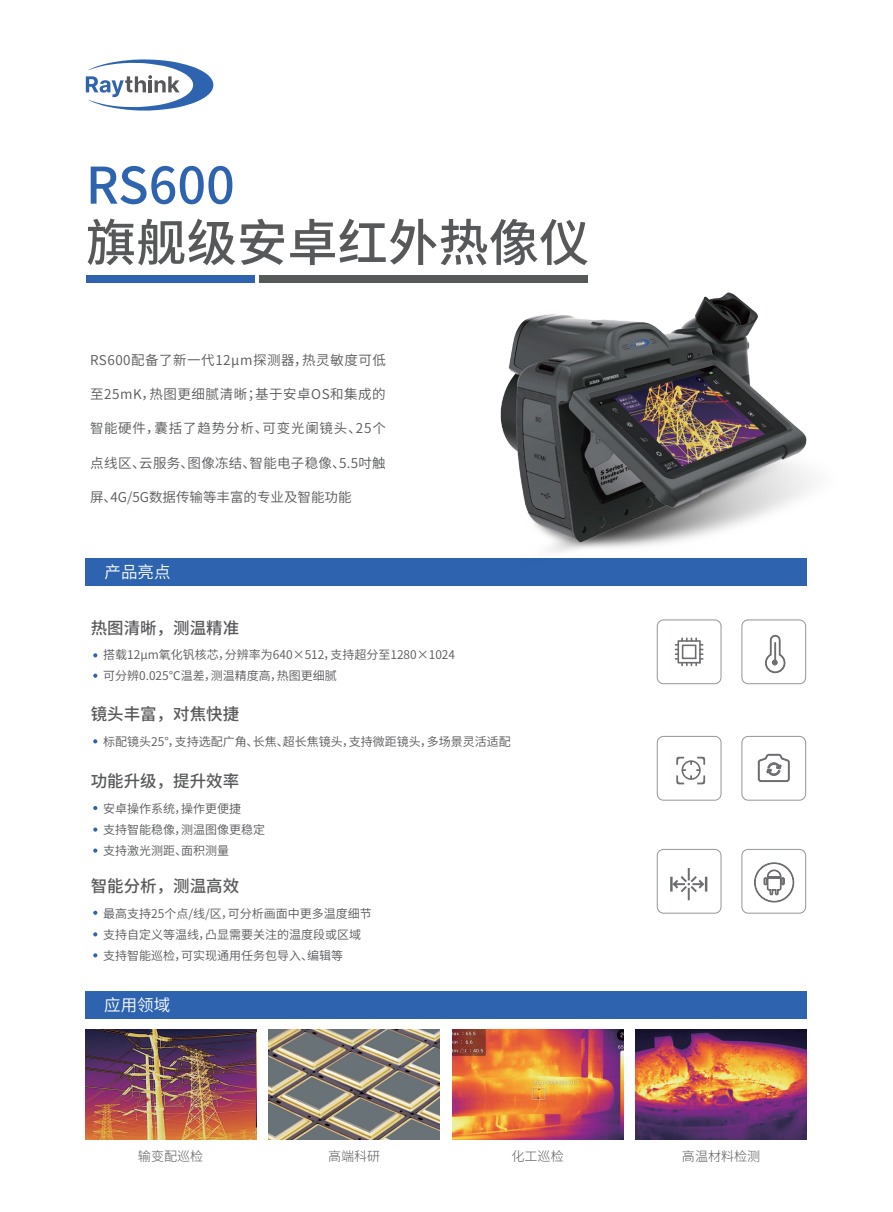
<style>
.page{position:relative;width:893px;height:1212px;background:#fff}
.page>*{position:absolute;margin:0;border:0;box-sizing:border-box;transform-origin:0 0}
.t1{font:500 50.4px "Source Han Sans CN";color:#57585a}
.t2{font:500 50.4px "Source Han Sans CN";color:#2d63af}
.t3{font:500 16.5px "Source Han Sans CN";color:#57585a}
.t4{font:16.5px "Source Han Sans CN";color:#fff}
.t5{font:13.5px "Source Han Sans CN";letter-spacing:.04em;color:#57585a}
.t6{font:13.5px "Source Han Sans CN";letter-spacing:.02em;color:#57585a}
.t7{font:13.5px "Source Han Sans CN";letter-spacing:.06em;color:#57585a}
.t8{font:13.5px "Source Han Sans CN";color:#57585a}
.t9{font:300 13.05px "Source Han Sans CN";color:#57585a}
.t10{font:12px/21px "Source Han Sans CN";color:#57585a}
</style>
<div class="page">
<img style="left:636px;top:1029px;width:171px;height:110px">
<img style="left:452px;top:1029px;width:171px;height:110px">
<img style="left:85px;top:1029px;width:171px;height:110px">
<img style="left:269px;top:1029px;width:171px;height:110px">
<div style="left:85px;top:991px;width:722px;height:28px;background:#2d63af"></div>
<div style="left:86px;top:559px;width:721px;height:27px;background:#2d63af"></div>
<svg style="left:93px;top:653px;width:4px;height:4px"></svg>
<svg style="left:93px;top:674px;width:4px;height:4px"></svg>
<svg style="left:93px;top:739px;width:4px;height:4px"></svg>
<svg style="left:93px;top:806px;width:4px;height:4px"></svg>
<svg style="left:93px;top:827px;width:4px;height:5px"></svg>
<svg style="left:93px;top:848px;width:4px;height:5px"></svg>
<svg style="left:93px;top:911px;width:4px;height:4px"></svg>
<svg style="left:93px;top:932px;width:4px;height:4px"></svg>
<svg style="left:93px;top:953px;width:4px;height:4px"></svg>
<div style="left:657px;top:620px;width:64px;height:64px;border:1px solid #939598;border-radius:6px"></div>
<div style="left:742px;top:620px;width:64px;height:64px;border:1px solid #939598;border-radius:6px"></div>
<div style="left:657px;top:736px;width:64px;height:64px;border:1px solid #939598;border-radius:6px"></div>
<div style="left:742px;top:736px;width:64px;height:64px;border:1px solid #939598;border-radius:6px"></div>
<div style="left:657px;top:849px;width:64px;height:64px;border:1px solid #939598;border-radius:6px"></div>
<div style="left:742px;top:849px;width:64px;height:64px;border:1px solid #939598;border-radius:6px"></div>
<svg style="left:675px;top:637px;width:28px;height:29px"></svg>
<svg style="left:765px;top:635px;width:20px;height:38px"></svg>
<svg style="left:758px;top:754px;width:32px;height:28px"></svg>
<svg style="left:676px;top:757px;width:29px;height:27px"></svg>
<svg style="left:754px;top:862px;width:40px;height:40px"></svg>
<svg style="left:670px;top:868px;width:37px;height:32px"></svg>
<div style="left:87px;top:275px;width:168px;height:8px;background:#2d63af"></div>
<div style="left:260px;top:275px;width:328px;height:8px;background:#57585a"></div>
<img style="left:401px;top:292px;width:412px;height:267px">
<svg style="left:86px;top:59px;width:128px;height:52px"></svg>
<h1 class="t2" style="left:86px;top:157px;width:150px">RS600</h1>
<h1 class="t1" style="left:86px;top:214px;width:505px">旗舰级安卓红外热像仪</h1>
<p class="t5" style="left:90px;top:352px;width:297px">RS600配备了新一代12µm探测器，热灵敏度可低</p>
<p class="t5" style="left:90px;top:387px;width:297px">至25mK，热图更细腻清晰；基于安卓OS和集成的</p>
<p class="t7" style="left:90px;top:421px;width:297px">智能硬件，囊括了趋势分析、可变光阑镜头、25个</p>
<p class="t6" style="left:90px;top:455px;width:297px">点线区、云服务、图像冻结、智能电子稳像、5.5吋触</p>
<p class="t8" style="left:90px;top:489px;width:263px">屏、4G/5G数据传输等丰富的专业及智能功能</p>
<h2 class="t4" style="left:105px;top:563px;width:67px">产品亮点</h2>
<h2 class="t3" style="left:91px;top:618px;width:150px">热图清晰，测温精准</h2>
<p class="t10" style="left:103px;top:645px;width:353px">搭载12μm氧化钒核芯，分辨率为640×512，支持超分至1280×1024可分辨0.025℃温差，测温精度高，热图更细腻</p>
<h2 class="t3" style="left:91px;top:705px;width:150px">镜头丰富，对焦快捷</h2>
<p class="t10" style="left:103px;top:731px;width:409px">标配镜头25°，支持选配广角、长焦、超长焦镜头，支持微距镜头，多场景灵活适配</p>
<h2 class="t3" style="left:91px;top:772px;width:150px">功能升级，提升效率</h2>
<p class="t10" style="left:103px;top:798px;width:163px">安卓操作系统，操作更便捷<br>支持智能稳像，测温图像更稳定支持激光测距、面积测量</p>
<h2 class="t3" style="left:91px;top:877px;width:150px">智能分析，测温高效</h2>
<p class="t10" style="left:103px;top:903px;width:270px">最高支持25个点/线/区，可分析画面中更多温度细节支持自定义等温线，凸显需要关注的温度段或区域支持智能巡检，可实现通用任务包导入、编辑等</p>
<h2 class="t4" style="left:104px;top:996px;width:67px">应用领域</h2>
<p class="t9" style="left:138px;top:1148px;width:67px">输变配巡检</p>
<p class="t9" style="left:328px;top:1148px;width:54px">高端科研</p>
<p class="t9" style="left:511px;top:1148px;width:54px">化工巡检</p>
<p class="t9" style="left:682px;top:1148px;width:80px">高温材料检测</p>
</div>
